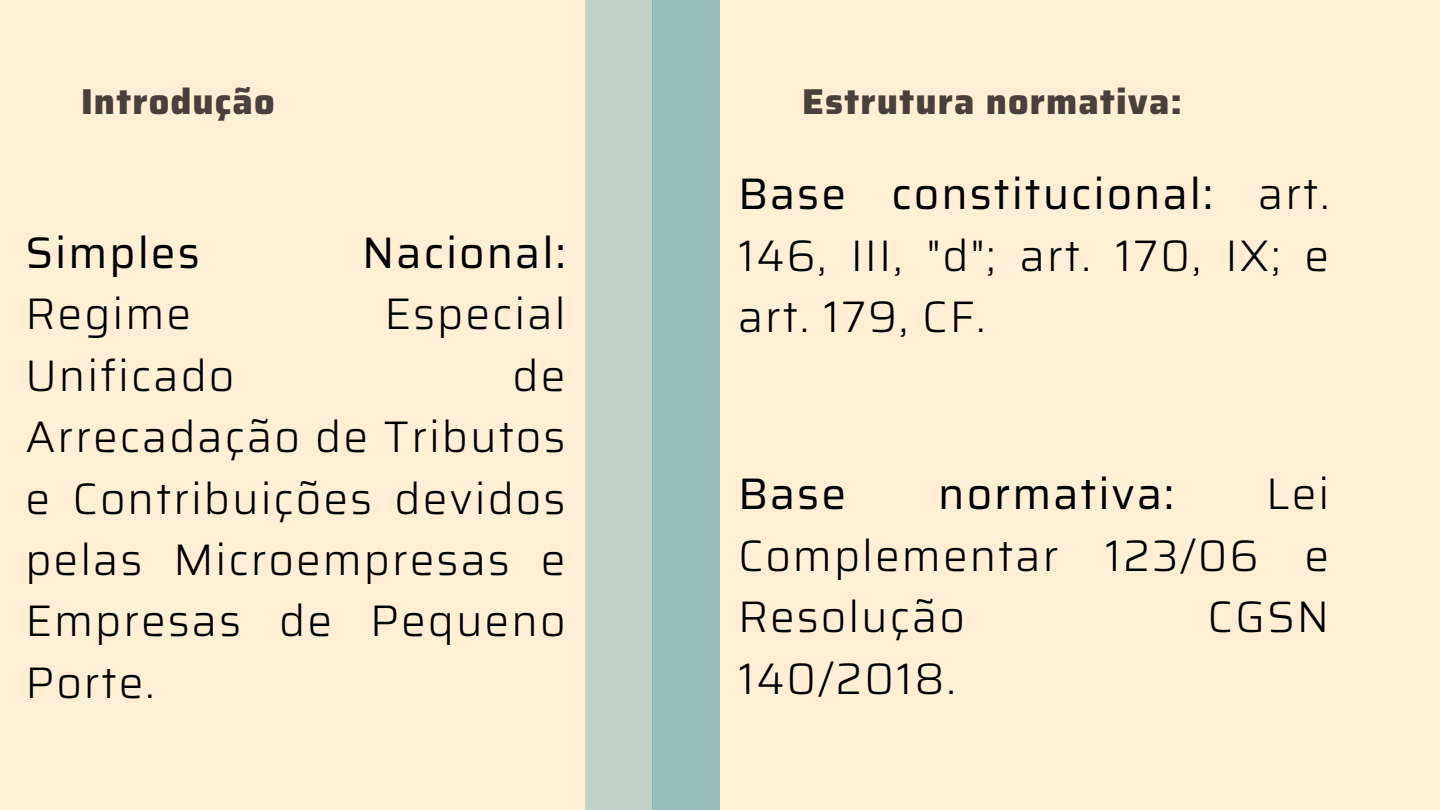
<style>
.page{position:relative;width:1440px;height:810px;background:#ffefd6}
.page>*{position:absolute;margin:0;border:0;box-sizing:border-box;transform-origin:0 0}
.t1{font:300 44.2px/61.4px "Saira";letter-spacing:.045em;color:#000;text-align:justify}
.t2{font:44.2px "Saira";letter-spacing:.045em;color:#000}
.t3{font:800 36px "Saira";letter-spacing:.03em;color:#49403c}
.s1{font-weight:400}
</style>
<div class="page">
<div style="left:652px;top:0;width:68px;height:810px;background:#96bebc"></div>
<div style="left:585px;top:0;width:68px;height:810px;background:#c3d3c7"></div>
<p class="t3" style="left:81px;top:73px;width:195px">Introdução</p>
<h1 class="t2" style="left:25px;top:218px;width:176px">Simples</h1>
<h1 class="t2" style="left:362px;top:218px;width:205px">Nacional:</h1>
<h1 class="t1" style="left:25px;top:283px;width:167px">Regime</h1>
<h1 class="t1" style="left:385px;top:283px;width:182px">Especial</h1>
<h1 class="t1" style="left:25px;top:345px;width:211px">Unificado</h1>
<h1 class="t1" style="left:25px;top:345px;width:542px;text-indent:487px">de Arrecadação de Tributos e Contribuições devidos pelas Microempresas e Empresas de Pequeno Porte.</h1>
<h1 class="t3" style="left:802px;top:73px;width:382px">Estrutura normativa:</h1>
<h1 class="t1" style="left:738px;top:163px;width:593px"><span class="s1">Base constitucional:</span> art.<br>146, III, "d"; art. 170, IX; e art. 179, CF.</h1>
<p class="t1" style="left:738px;top:463px;width:593px;text-indent:528px">Lei Complementar 123/06 e Resolução</p>
<p class="t2" style="left:738px;top:459px;width:110px">Base</p>
<p class="t2" style="left:938px;top:459px;width:237px">normativa:</p>
<p class="t1" style="left:1208px;top:586px;width:123px">CGSN</p>
<p class="t1" style="left:738px;top:648px;width:219px">140/2018.</p>
</div>
